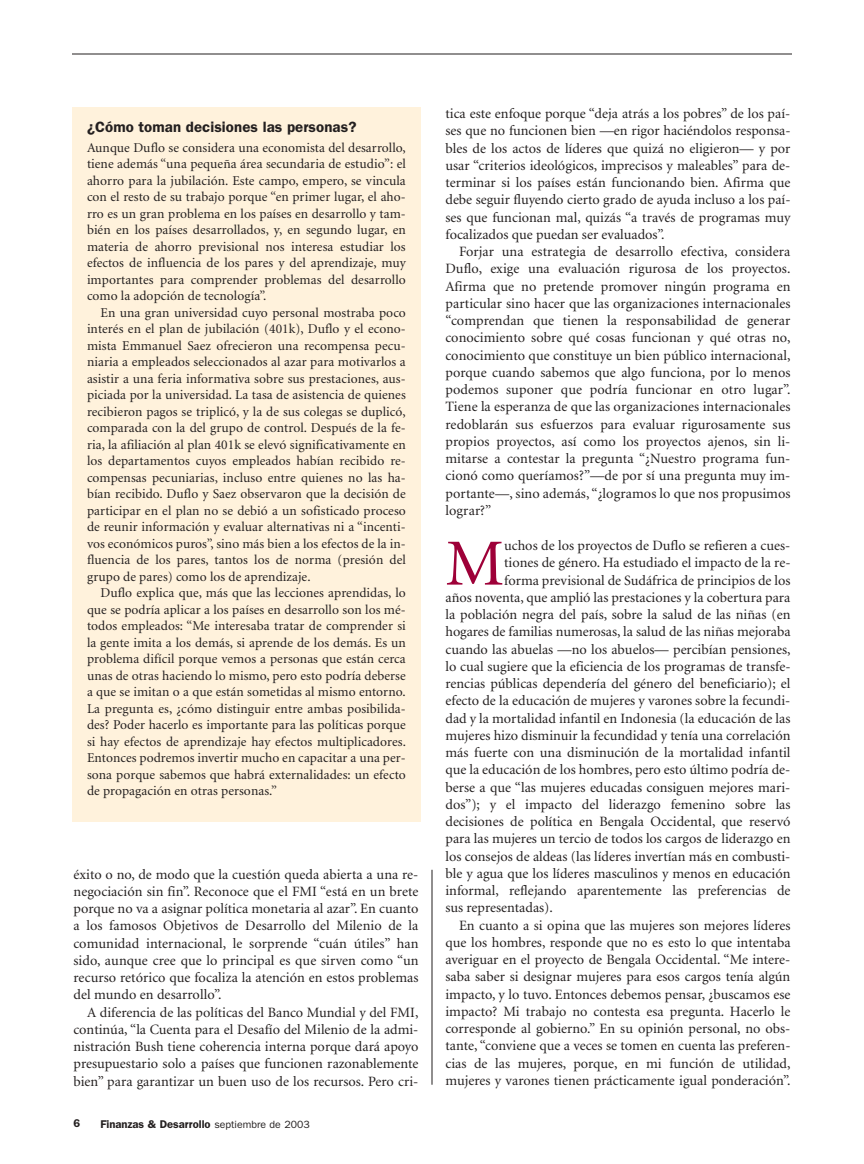
<style>
.page{position:relative;width:864px;height:1164px;background:#fff}
.page>*{position:absolute;margin:0;border:0;box-sizing:border-box;transform-origin:0 0}
.t1{font:66px "Minion";color:#9e0038}
.t2{font:600 15px "Franklin Gothic";letter-spacing:.005em;color:#231f1f}
.t3{font:14.25px/17.2px "Minion";color:#231f1f;text-align:justify}
.t4{font:13.5px/16.5px "Minion";letter-spacing:.005em;color:#231f1f;text-align:justify}
.t5{font:600 11.25px "Franklin Gothic";color:#231f1f}
.s1{font-weight:400;font-size:10.5px}
</style>
<div class="page">
<hr style="left:432px;top:870px;width:1px;height:215px;background:#231f1f">
<hr style="left:72px;top:54px;width:720px;height:1px;background:#231f1f">
<div style="left:72px;top:107px;width:349px;height:714px;background:#fff2dc"></div>
<p class="t2" style="left:87px;top:122px;width:271px">¿Cómo toman decisiones las personas?</p>
<p class="t4" style="left:87px;top:141px;width:320px">Aunque Duflo se considera una economista del desarrollo, tiene además “una pequeña área secundaria de estudio”: el ahorro para la jubilación. Este campo, empero, se vincula con el resto de su trabajo porque “en primer lugar, el aho&shy;rro es un gran problema en los países en desarrollo y tam&shy;bién en los países desarrollados, y, en segundo lugar, en materia de ahorro previsional nos interesa estudiar los efectos de influencia de los pares y del aprendizaje, muy importantes para comprender problemas del desarrollo como la adopción de tecnología”.</p>
<p class="t4" style="left:87px;top:306px;width:320px;text-indent:14px">En una gran universidad cuyo personal mostraba poco interés en el plan de jubilación (401k), Duflo y el econo&shy;mista Emmanuel Saez ofrecieron una recompensa pecu&shy;niaria a empleados seleccionados al azar para motivarlos a asistir a una feria informativa sobre sus prestaciones, aus&shy;piciada por la universidad. La tasa de asistencia de quienes recibieron pagos se triplicó, y la de sus colegas se duplicó, comparada con la del grupo de control. Después de la fe&shy;ria, la afiliación al plan 401k se elevó significativamente en los departamentos cuyos empleados habían recibido re&shy;compensas pecuniarias, incluso entre quienes no las ha&shy;bían recibido. Duflo y Saez observaron que la decisión de participar en el plan no se debió a un sofisticado proceso de reunir información y evaluar alternativas ni a “incenti&shy;vos económicos puros”, sino más bien a los efectos de la in&shy;fluencia de los pares, tantos los de norma (presión del grupo de pares) como los de aprendizaje.</p>
<p class="t4" style="left:87px;top:586px;width:320px;text-indent:14px">Duflo explica que, más que las lecciones aprendidas, lo que se podría aplicar a los países en desarrollo son los mé&shy;todos empleados: “Me interesaba tratar de comprender si la gente imita a los demás, si aprende de los demás. Es un problema difícil porque vemos a personas que están cerca unas de otras haciendo lo mismo, pero esto podría deberse a que se imitan o a que están sometidas al mismo entorno.<br>La pregunta es, ¿cómo distinguir entre ambas posibilida&shy;des? Poder hacerlo es importante para las políticas porque si hay efectos de aprendizaje hay efectos multiplicadores.<br>Entonces podremos invertir mucho en capacitar a una per&shy;sona porque sabemos que habrá externalidades: un efecto de propagación en otras personas.”</p>
<p class="t3" style="left:74px;top:867px;width:347px">éxito o no, de modo que la cuestión queda abierta a una re&shy;negociación sin fin”. Reconoce que el FMI “está en un brete porque no va a asignar política monetaria al azar”. En cuanto a los famosos Objetivos de Desarrollo del Milenio de la comunidad internacional, le sorprende “cuán útiles” han sido, aunque cree que lo principal es que sirven como “un recurso retórico que focaliza la atención en estos problemas del mundo en desarrollo”.</p>
<p class="t3" style="left:74px;top:1005px;width:347px;text-indent:14px">A diferencia de las políticas del Banco Mundial y del FMI, continúa, “la Cuenta para el Desafío del Milenio de la admi&shy;nistración Bush tiene coherencia interna porque dará apoyo presupuestario solo a países que funcionen razonablemente bien” para garantizar un buen uso de los recursos. Pero cri-</p>
<p class="t5" style="left:74px;top:1120px;width:8px">6</p>
<p class="t5" style="left:100px;top:1120px;width:211px">Finanzas &amp; Desarrollo <span class="s1">septiembre de 2003</span></p>
<p class="t3" style="left:446px;top:106px;width:347px">tica este enfoque porque “deja atrás a los pobres” de los paí&shy;ses que no funcionen bien —en rigor haciéndolos responsa&shy;bles de los actos de líderes que quizá no eligieron— y por usar “criterios ideológicos, imprecisos y maleables” para de&shy;terminar si los países están funcionando bien. Afirma que debe seguir fluyendo cierto grado de ayuda incluso a los paí&shy;ses que funcionan mal, quizás “a través de programas muy focalizados que puedan ser evaluados”.</p>
<p class="t3" style="left:446px;top:244px;width:347px;text-indent:13px">Forjar una estrategia de desarrollo efectiva, considera Duflo, exige una evaluación rigurosa de los proyectos.<br>Afirma que no pretende promover ningún programa en particular sino hacer que las organizaciones internacionales “comprendan que tienen la responsabilidad de generar conocimiento sobre qué cosas funcionan y qué otras no, conocimiento que constituye un bien público internacional, porque cuando sabemos que algo funciona, por lo menos podemos suponer que podría funcionar en otro lugar”.<br>Tiene la esperanza de que las organizaciones internacionales redoblarán sus esfuerzos para evaluar rigurosamente sus propios proyectos, así como los proyectos ajenos, sin li&shy;mitarse a contestar la pregunta “¿Nuestro programa fun&shy;cionó como queríamos?”—de por sí una pregunta muy im&shy;portante—, sino además, “¿logramos lo que nos propusimos lograr?”</p>
<h1 class="t1" style="left:446px;top:538px;width:60px">M</h1>
<p class="t3" style="left:504px;top:538px;width:288px">uchos de los proyectos de Duflo se refieren a cues-</p>
<p class="t3" style="left:504px;top:555px;width:288px">tiones de género. Ha estudiado el impacto de la re-</p>
<p class="t3" style="left:504px;top:573px;width:288px">forma previsional de Sudáfrica de principios de los</p>
<p class="t3" style="left:446px;top:590px;width:347px">años noventa, que amplió las prestaciones y la cobertura para</p>
<p class="t3" style="left:446px;top:607px;width:347px">la población negra del país, sobre la salud de las niñas (en</p>
<p class="t3" style="left:446px;top:624px;width:347px">hogares de familias numerosas, la salud de las niñas mejoraba</p>
<p class="t3" style="left:446px;top:642px;width:347px">cuando las abuelas —no los abuelos— percibían pensiones,</p>
<p class="t3" style="left:446px;top:659px;width:347px">lo cual sugiere que la eficiencia de los programas de transfe-</p>
<p class="t3" style="left:446px;top:676px;width:347px">rencias públicas dependería del género del beneficiario); el</p>
<p class="t3" style="left:446px;top:693px;width:346px">efecto de la educación de mujeres y varones sobre la fecundi-</p>
<p class="t3" style="left:446px;top:711px;width:346px">dad y la mortalidad infantil en Indonesia (la educación de las</p>
<p class="t3" style="left:446px;top:728px;width:346px">mujeres hizo disminuir la fecundidad y tenía una correlación</p>
<p class="t3" style="left:446px;top:745px;width:347px">más fuerte con una disminución de la mortalidad infantil</p>
<p class="t3" style="left:446px;top:762px;width:346px">que la educación de los hombres, pero esto último podría de-</p>
<p class="t3" style="left:446px;top:780px;width:347px">berse a que “las mujeres educadas consiguen mejores mari-</p>
<p class="t3" style="left:446px;top:797px;width:347px">dos”); y el impacto del liderazgo femenino sobre las</p>
<p class="t3" style="left:446px;top:814px;width:347px">decisiones de política en Bengala Occidental, que reservó</p>
<p class="t3" style="left:446px;top:831px;width:346px">para las mujeres un tercio de todos los cargos de liderazgo en</p>
<p class="t3" style="left:446px;top:849px;width:347px">los consejos de aldeas (las líderes invertían más en combusti-</p>
<p class="t3" style="left:446px;top:866px;width:347px">ble y agua que los líderes masculinos y menos en educación</p>
<p class="t3" style="left:446px;top:883px;width:347px">informal, reflejando aparentemente las preferencias de</p>
<p class="t3" style="left:446px;top:900px;width:109px">sus representadas).</p>
<p class="t3" style="left:459px;top:918px;width:333px">En cuanto a si opina que las mujeres son mejores líderes</p>
<p class="t3" style="left:446px;top:935px;width:347px">que los hombres, responde que no es esto lo que intentaba</p>
<p class="t3" style="left:446px;top:952px;width:346px">averiguar en el proyecto de Bengala Occidental. “Me intere-</p>
<p class="t3" style="left:446px;top:969px;width:346px">saba saber si designar mujeres para esos cargos tenía algún</p>
<p class="t3" style="left:446px;top:987px;width:346px">impacto, y lo tuvo. Entonces debemos pensar, ¿buscamos ese</p>
<p class="t3" style="left:446px;top:1004px;width:346px">impacto? Mi trabajo no contesta esa pregunta. Hacerlo le</p>
<p class="t3" style="left:446px;top:1021px;width:347px">corresponde al gobierno.” En su opinión personal, no obs-</p>
<p class="t3" style="left:446px;top:1038px;width:347px">tante, “conviene que a veces se tomen en cuenta las preferen-</p>
<p class="t3" style="left:446px;top:1056px;width:347px">cias de las mujeres, porque, en mi función de utilidad,</p>
<p class="t3" style="left:446px;top:1073px;width:346px">mujeres y varones tienen prácticamente igual ponderación”.</p>
</div>
